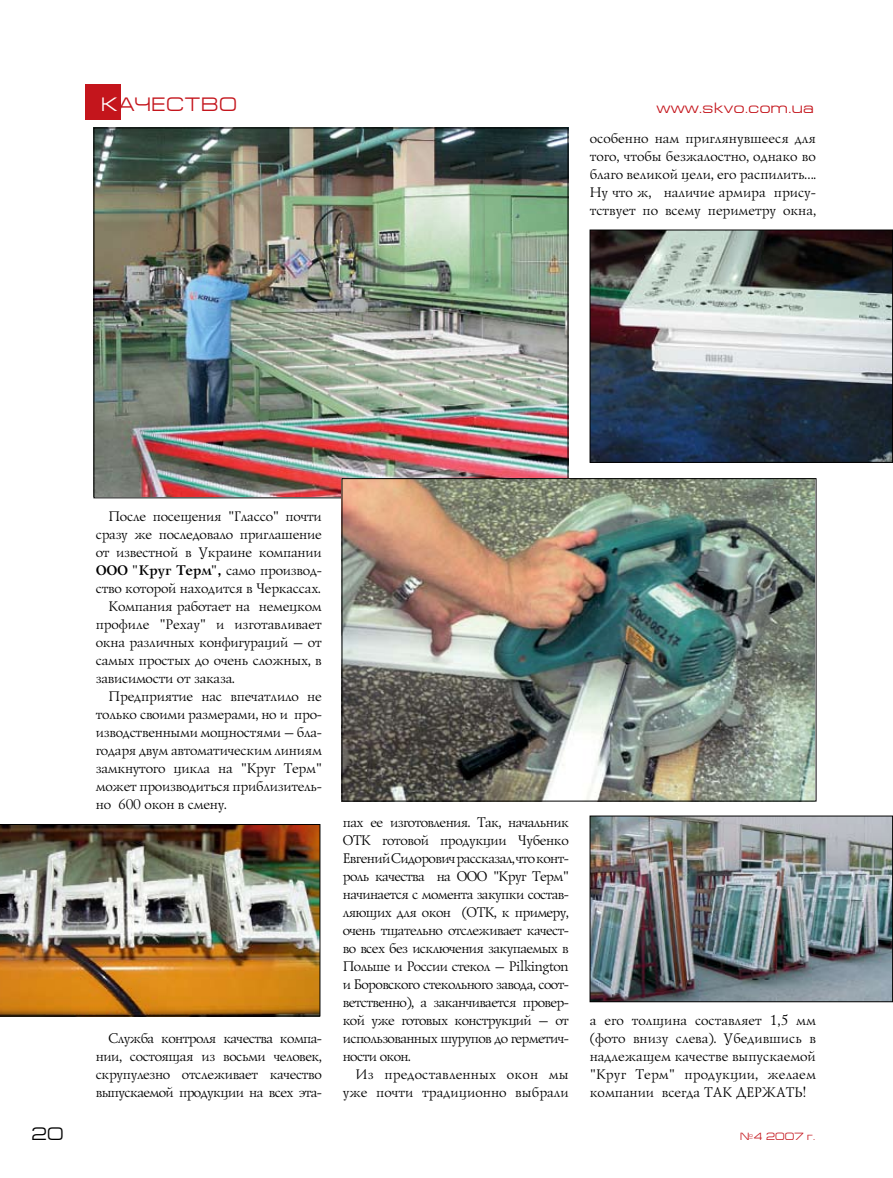
<style>
.page{position:relative;width:893px;height:1178px;background:#fff}
.page>*{position:absolute;margin:0;border:0;box-sizing:border-box;transform-origin:0 0}
.t1{font:19.5px "Europe Ext";letter-spacing:.035em;color:#c4151c}
.t2{font:18px "Europe Ext";color:#000}
.t3{font:15px "Europe Ext";letter-spacing:.035em;color:#c4151c}
.t4{font:14.25px/18px "Lazurski C";color:#000;text-align:justify}
.t5{font:14.25px/18px "Lazurski C";letter-spacing:.025em;color:#000;text-align:right}
.t6{font:10.5px "Europe Ext";color:#c4151c}
.s1{color:#fff}
.s2{font-weight:700}
</style>
<div class="page">
<div style="left:85px;top:84px;width:35px;height:35px;background:#c4151c"></div>
<img style="left:592px;top:232px;width:299px;height:229px">
<div style="left:590px;top:230px;width:303px;height:233px;border:1px solid #000"></div>
<img style="left:0;top:824px;width:320px;height:192px">
<img style="left:96px;top:130px;width:470px;height:366px">
<img style="left:592px;top:818px;width:299px;height:182px">
<div style="left:590px;top:816px;width:303px;height:186px;border:1px solid #000"></div>
<img style="left:344px;top:480px;width:470px;height:319px">
<div style="left:342px;top:478px;width:474px;height:323px;border:1px solid #000"></div>
<h1 class="t1" style="left:101px;top:94px;width:137px"><span class="s1">К</span>АЧЕСТВО</h1>
<p class="t3" style="left:657px;top:99px;width:158px">www.skvo.com.ua</p>
<p class="t4" style="left:589px;top:129px;width:228px">осо-бен-но нам приг-ля-нув-ше-еся для то-го, что-бы без-жа-ло-ст-но, од-на-ко во бла-го ве-ли-кой це-ли, его рас-пи-лить….<br>Ну что ж, на-ли-чие ар-ми-ра при-су&shy;т-ству-ет по все-му пе-ри-мет-ру ок-на,</p>
<p class="t4" style="left:108px;top:507px;width:215px">Пос-ле по-се-ще-ния "Глас-со" поч-ти</p>
<p class="t4" style="left:95px;top:525px;width:227px">сра-зу же пос-ле-до-ва-ло приг-ла-ше-ние</p>
<p class="t4" style="left:95px;top:543px;width:227px">от из-ве-ст-ной в Ук-ра-и-не ком-па-нии</p>
<p class="t4" style="left:95px;top:561px;width:228px"><span class="s2">ООО "Круг Терм",</span> са-мо про-из-во-д-</p>
<p class="t4" style="left:95px;top:579px;width:226px">ство ко-то-рой на-хо-дит-ся в Чер-кас-сах.</p>
<p class="t4" style="left:108px;top:597px;width:214px">Ком-па-ния ра-бо-та-ет на не-мец-ком</p>
<p class="t4" style="left:95px;top:615px;width:227px">про-фи-ле "Ре-хау" и из-го-тав-ли-ва-ет</p>
<p class="t4" style="left:95px;top:633px;width:227px">ок-на раз-лич-ных кон-фи-гу-ра-ций – от</p>
<p class="t4" style="left:95px;top:651px;width:227px">са-мых прос-тых до очень слож-ных, в</p>
<p class="t4" style="left:95px;top:669px;width:140px">за-ви-си-мос-ти от за-ка-за.</p>
<p class="t4" style="left:108px;top:687px;width:215px">Предп-ри-я-тие нас впе-чат-ли-ло не</p>
<p class="t4" style="left:95px;top:705px;width:228px">толь- ко сво-и-ми раз-ме-ра-ми, но и про-</p>
<p class="t4" style="left:95px;top:723px;width:228px">из-во-д-ствен-ны-ми мощ-нос-тя-ми – бла-</p>
<p class="t4" style="left:95px;top:741px;width:227px">го-да-ря двум ав-то-ма-ти-чес-ким ли-ни-ям</p>
<p class="t4" style="left:95px;top:759px;width:227px">замк-ну-то-го цик-ла на "Круг Терм"</p>
<p class="t4" style="left:95px;top:777px;width:228px">мо-жет про-из-во-дить-ся приб-ли-зи-тель-</p>
<p class="t4" style="left:95px;top:795px;width:132px">но 600 окон в сме-ну.</p>
<p class="t4" style="left:95px;top:1029px;width:228px;text-indent:13px">Служ-ба конт-ро-ля ка-че-ст-ва ком-па&shy;нии, сос-то-я-щая из вось-ми че-ло-век, скру-пу-лез-но отс-ле-жи-ва-ет ка-че-ст-во вы-пус-ка-е-мой про-дук-ции на всех эта-</p>
<p class="t4" style="left:342px;top:813px;width:228px">пах ее из-го-тов-ле-ния. Так, на-чаль-ник ОТК готовой продукции Чубенко Евгений Сидорович рассказал, что конт&shy;роль ка-че-ст-ва на ООО "Круг Терм" на-чи-на-ет-ся с мо-мен-та за-куп-ки сос-тав&shy;ля-ю-щих для окон (ОТК, к при-ме-ру, очень тща-тель-но отс-ле-жи-ва-ет ка-че-ст&shy;во всех без иск-лю-че-ния за-ку-па-е-мых в Поль-ше и Рос-сии сте-кол – Pilkington и Бо-ро-вс-ко-го сте-коль-но-го за-во-да, со-от&shy;ве-т-ствен-но), а за-кан-чи-ва-ет-ся про-вер&shy;кой уже го-то-вых конструк-ций – от ис-поль-зо-ван-ных шу-ру-пов до гер-ме-тич&shy;нос-ти окон.</p>
<p class="t5" style="left:342px;top:1065px;width:227px">Из пре-дос-тав-лен-ных окон мы уже поч-ти тра-ди-ци-он-но выб-ра-ли</p>
<p class="t4" style="left:589px;top:1011px;width:227px">а его тол-щи-на сос-тав-ля-ет 1,5 мм (фото внизу слева). Убе-див-шись в над-ле-жа-щем ка-че-ст-ве вы- пус-ка-е-мой "Круг Терм" про-дук-ции, же-ла-ем ком-па-нии всег-да ТАК ДЕР-ЖАТЬ!</p>
<p class="t2" style="left:32px;top:1124px;width:34px">20</p>
<p class="t6" style="left:740px;top:1131px;width:76px">№4 2007 г.</p>
</div>
